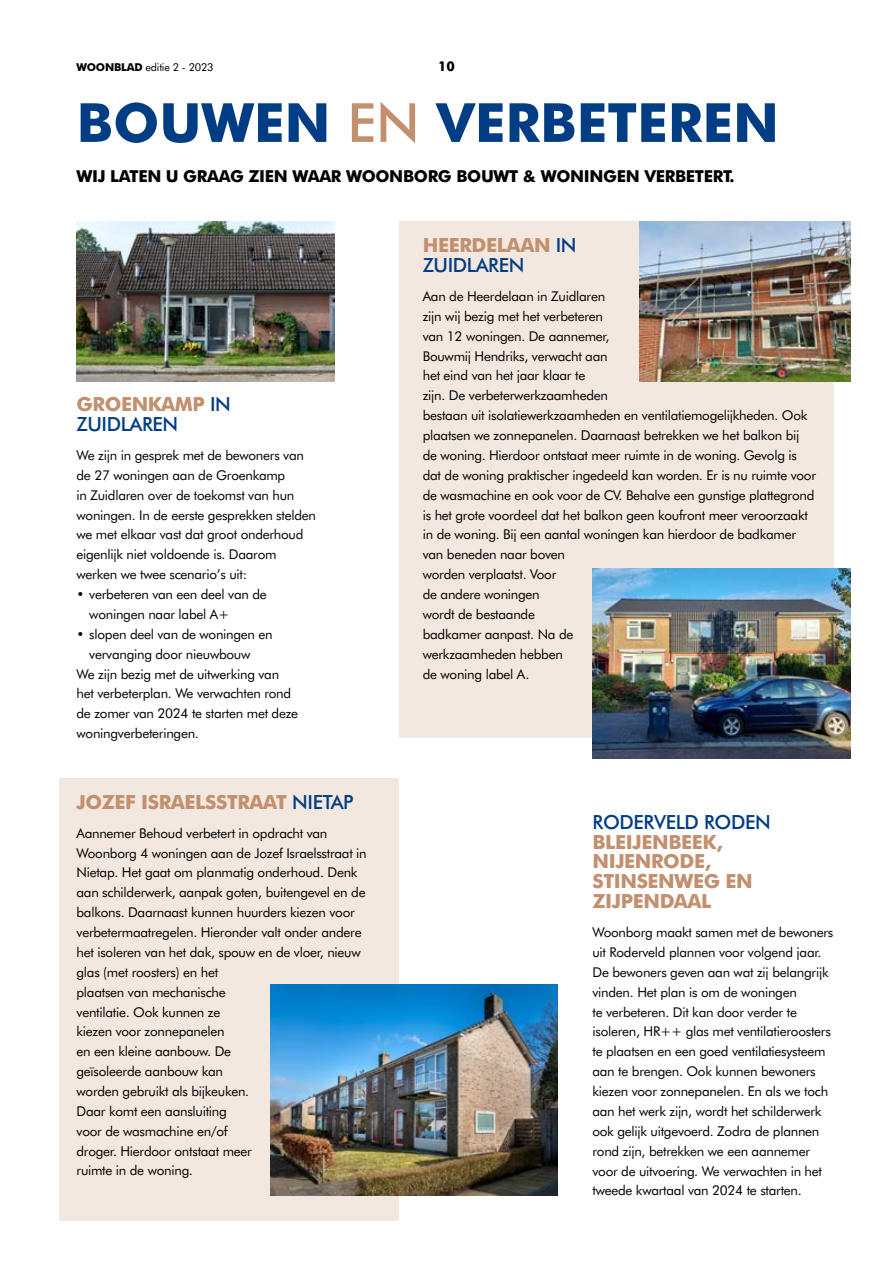
<style>
.page{position:relative;width:893px;height:1263px;background:#fff}
.page>*{position:absolute;margin:0;border:0;box-sizing:border-box;transform-origin:0 0}
.t1{font:700 54px "Futura BT";color:#003d85}
.t2{font:700 19.5px/19.8px "Futura BT";letter-spacing:-.02em;color:#c2906f}
.t3{font:500 19.5px/19.8px "Futura BT";letter-spacing:-.02em;color:#003d85}
.t4{font:700 16.5px "Futura BT";letter-spacing:-.02em;color:#000}
.t5{font:13.5px/19.8px "Futura BT";letter-spacing:-.02em;color:#000}
.t6{font:700 13.5px "Futura BT";color:#000}
.t7{font:10.8px "Futura BT";letter-spacing:-.02em;color:#000}
.s1{font-weight:700}
.s2{font-weight:500;color:#c2906f}
.s3{font-weight:700;color:#c2906f}
.s4{font-weight:500;color:#003d85}
</style>
<div class="page">
<div style="left:399px;top:221px;width:434px;height:517px;background:#f3e8df"></div>
<hr style="left:892px;top:0;width:1px;height:1263px;background:#f3e8df">
<div style="left:60px;top:778px;width:339px;height:442px;background:#f3e8df"></div>
<img style="left:640px;top:221px;width:210px;height:161px">
<img style="left:270px;top:985px;width:287px;height:210px">
<img style="left:592px;top:568px;width:258px;height:190px">
<img style="left:77px;top:221px;width:257px;height:161px">
<p class="t7" style="left:77px;top:60px;width:139px"><span class="s1">WOONBLAD</span> editie 2 - 2023</p>
<p class="t6" style="left:438px;top:58px;width:18px">10</p>
<h1 class="t1" style="left:77px;top:90px;width:704px">BOUWEN <span class="s2">EN</span> VERBETEREN</h1>
<p class="t4" style="left:77px;top:166px;width:660px">WIJ LATEN U GRAAG ZIEN WAAR WOONBORG BOUWT &amp; WONINGEN VERBETERT.</p>
<h2 class="t3" style="left:77px;top:394px;width:156px"><span class="s3">GROENKAMP</span> IN<br>ZUIDLAREN</h2>
<p class="t5" style="left:77px;top:445px;width:241px">We zijn in gesprek met de bewoners van de 27 woningen aan de Groenkamp<br>in Zuidlaren over de toekomst van hun woningen. In de eerste gesprekken stelden we met elkaar vast dat groot onderhoud eigenlijk niet voldoende is. Daarom werken we twee scenario’s uit:</p>
<p class="t5" style="left:89px;top:584px;width:179px;text-indent:-13px">• verbeteren van een deel van de woningen naar label A+</p>
<p class="t5" style="left:77px;top:624px;width:198px">• slopen deel van de woningen en</p>
<p class="t5" style="left:89px;top:644px;width:163px">vervanging door nieuwbouw</p>
<p class="t5" style="left:77px;top:664px;width:204px">We zijn bezig met de uitwerking van</p>
<p class="t5" style="left:77px;top:684px;width:216px">het verbeterplan. We verwachten rond</p>
<p class="t5" style="left:77px;top:703px;width:223px">de zomer van 2024 te starten met deze</p>
<p class="t5" style="left:77px;top:723px;width:124px">woningverbeteringen.</p>
<h2 class="t2" style="left:77px;top:792px;width:279px">JOZEF ISRAELSSTRAAT <span class="s4">NIETAP</span></h2>
<p class="t5" style="left:77px;top:823px;width:292px">Aannemer Behoud verbetert in opdracht van Woonborg 4 woningen aan de Jozef Israelsstraat in Nietap. Het gaat om planmatig onderhoud. Denk aan schilderwerk, aanpak goten, buitengevel en de balkons. Daarnaast kunnen huurders kiezen voor verbetermaatregelen. Hieronder valt onder andere het isoleren van het dak, spouw en de vloer, nieuw glas (met roosters) en het<br>plaatsen van mechanische<br>ventilatie. Ook kunnen ze<br>kiezen voor zonnepanelen<br>en een kleine aanbouw. De<br>geïsoleerde aanbouw kan<br>worden gebruikt als bijkeuken.<br>Daar komt een aansluiting<br>voor de wasmachine en/of<br>droger. Hierdoor ontstaat meer<br>ruimte in de woning.</p>
<h2 class="t3" style="left:423px;top:235px;width:155px"><span class="s3">HEERDELAAN</span> IN<br>ZUIDLAREN</h2>
<p class="t5" style="left:423px;top:286px;width:395px">Aan de Heerdelaan in Zuidlaren<br>zijn wij bezig met het verbeteren<br>van 12 woningen. De aannemer,<br>Bouwmij Hendriks, verwacht aan<br>het eind van het jaar klaar te<br>zijn. De verbeterwerkzaamheden<br>bestaan uit isolatiewerkzaamheden en ventilatiemogelijkheden. Ook plaatsen we zonnepanelen. Daarnaast betrekken we het balkon bij de woning. Hierdoor ontstaat meer ruimte in de woning. Gevolg is dat de woning praktischer ingedeeld kan worden. Er is nu ruimte voor de wasmachine en ook voor de CV. Behalve een gunstige plattegrond is het grote voordeel dat het balkon geen koufront meer veroorzaakt in de woning. Bij een aantal woningen kan hierdoor de badkamer van beneden naar boven<br>worden verplaatst. Voor<br>de andere woningen<br>wordt de bestaande<br>badkamer aanpast. Na de<br>werkzaamheden hebben<br>de woning label A.</p>
<h2 class="t3" style="left:592px;top:812px;width:180px">RODERVELD RODEN</h2>
<h2 class="t2" style="left:592px;top:831px;width:162px">BLEIJENBEEK,<br>NIJENRODE,<br>STINSENWEG EN<br>ZIJPENDAAL</h2>
<p class="t5" style="left:592px;top:922px;width:242px">Woonborg maakt samen met de bewoners uit Roderveld plannen voor volgend jaar.<br>De bewoners geven aan wat zij belangrijk vinden. Het plan is om de woningen<br>te verbeteren. Dit kan door verder te isoleren, HR++ glas met ventilatieroosters te plaatsen en een goed ventilatiesysteem aan te brengen. Ook kunnen bewoners kiezen voor zonnepanelen. En als we toch aan het werk zijn, wordt het schilderwerk ook gelijk uitgevoerd. Zodra de plannen rond zijn, betrekken we een aannemer voor de uitvoering. We verwachten in het tweede kwartaal van 2024 te starten.</p>
</div>
